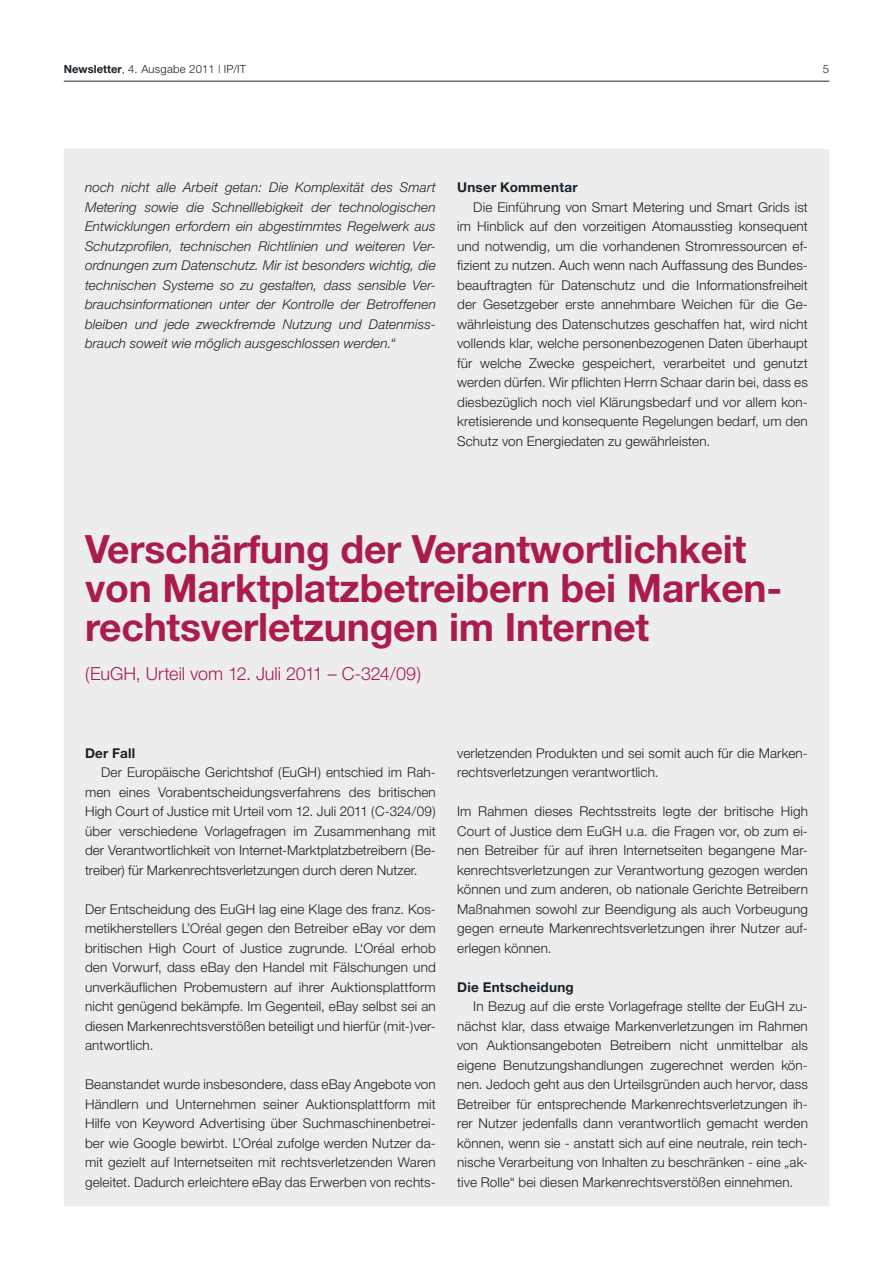
<style>
.page{position:relative;width:893px;height:1263px;background:#fff}
.page>*{position:absolute;margin:0;border:0;box-sizing:border-box;transform-origin:0 0}
.t1{font:700 39px/39px "Helvetica Neue";letter-spacing:-.005em;color:#aa1c4b}
.t2{font:300 18px "Helvetica Neue";letter-spacing:-.005em;color:#aa1c4b}
.t3{font:300 13.5px/19.5px "Helvetica Neue";letter-spacing:.01em;color:#192228;text-align:justify}
.t4{font:italic 300 13.5px/19.5px "Helvetica Neue";letter-spacing:.01em;color:#192228;text-align:justify}
.t5{font:700 13.5px "Helvetica Neue";letter-spacing:.02em;color:#192228}
.t6{font:300 11.25px "Helvetica Neue";letter-spacing:.02em;color:#192228}
.s1{font-weight:700}
</style>
<div class="page">
<div style="left:64px;top:149px;width:765px;height:1057px;background:#ededee"></div>
<hr style="left:64px;top:81px;width:765px;height:1px;background:#192228">
<p class="t6" style="left:64px;top:62px;width:184px"><span class="s1">Newsletter</span>, 4. Ausgabe 2011 | IP/IT</p>
<p class="t6" style="left:823px;top:62px;width:8px">5</p>
<p class="t4" style="left:85px;top:178px;width:352px">noch nicht alle Arbeit getan: Die Komplexität des Smart Metering sowie die Schnelllebigkeit der technologischen Entwicklungen erfordern ein abgestimmtes Regelwerk aus Schutzprofilen, technischen Richtlinien und weiteren Ver&shy;ordnungen zum Datenschutz. Mir ist besonders wichtig, die technischen Systeme so zu gestalten, dass sensible Ver&shy;brauchsinformationen unter der Kontrolle der Betroffenen bleiben und jede zweckfremde Nutzung und Datenmiss&shy;brauch soweit wie möglich ausgeschlossen werden.“</p>
<p class="t5" style="left:457px;top:179px;width:122px">Unser Kommentar</p>
<p class="t3" style="left:457px;top:197px;width:352px;text-indent:16px">Die Einführung von Smart Metering und Smart Grids ist im Hinblick auf den vorzeitigen Atomausstieg konsequent und notwendig, um die vorhandenen Stromressourcen ef&shy;fizient zu nutzen. Auch wenn nach Auffassung des Bundes&shy;beauftragten für Datenschutz und die Informationsfreiheit der Gesetzgeber erste annehmbare Weichen für die Ge&shy;währleistung des Datenschutzes geschaffen hat, wird nicht vollends klar, welche personenbezogenen Daten überhaupt für welche Zwecke gespeichert, verarbeitet und genutzt werden dürfen. Wir pflichten Herrn Schaar darin bei, dass es diesbezüglich noch viel Klärungsbedarf und vor allem kon&shy;kretisierende und konsequente Regelungen bedarf, um den Schutz von Energiedaten zu gewährleisten.</p>
<h1 class="t1" style="left:85px;top:529px;width:699px">Verschärfung der Verantwortlichkeit von Marktplatzbetreibern bei Marken&shy;rechtsverletzungen im Internet</h1>
<h2 class="t2" style="left:85px;top:662px;width:338px">(EuGH, Urteil vom 12. Juli 2011 – C-324/09)</h2>
<p class="t5" style="left:85px;top:745px;width:52px">Der Fall</p>
<p class="t3" style="left:85px;top:762px;width:352px;text-indent:16px">Der Europäische Gerichtshof (EuGH) entschied im Rah&shy;men eines Vorabentscheidungsverfahrens des britischen High Court of Justice mit Urteil vom 12. Juli 2011 (C-324/09) über verschiedene Vorlagefragen im Zusammenhang mit der Verantwortlichkeit von Internet-Marktplatzbetreibern (Be&shy;treiber) für Markenrechtsverletzungen durch deren Nutzer.</p>
<p class="t3" style="left:85px;top:899px;width:352px">Der Entscheidung des EuGH lag eine Klage des franz. Kos&shy;metikherstellers L’Oréal gegen den Betreiber eBay vor dem britischen High Court of Justice zugrunde. L‘Oréal erhob den Vorwurf, dass eBay den Handel mit Fälschungen und unverkäuflichen Probemustern auf ihrer Auktionsplattform nicht genügend bekämpfe. Im Gegenteil, eBay selbst sei an diesen Markenrechtsverstößen beteiligt und hierfür (mit-)ver&shy;antwortlich.</p>
<p class="t3" style="left:85px;top:1074px;width:352px">Beanstandet wurde insbesondere, dass eBay Angebote von Händlern und Unternehmen seiner Auktionsplattform mit Hilfe von Keyword Advertising über Suchmaschinenbetrei&shy;ber wie Google bewirbt. L’Oréal zufolge werden Nutzer da&shy;mit gezielt auf Internetseiten mit rechtsverletzenden Waren geleitet. Dadurch erleichtere eBay das Erwerben von rechts-</p>
<p class="t3" style="left:457px;top:743px;width:352px">verletzenden Produkten und sei somit auch für die Marken&shy;rechtsverletzungen verantwortlich.</p>
<p class="t3" style="left:457px;top:801px;width:352px">Im Rahmen dieses Rechtsstreits legte der britische High Court of Justice dem EuGH u.a. die Fragen vor, ob zum ei&shy;nen Betreiber für auf ihren Internetseiten begangene Mar&shy;kenrechtsverletzungen zur Verantwortung gezogen werden können und zum anderen, ob nationale Gerichte Betreibern Maßnahmen sowohl zur Beendigung als auch Vorbeugung gegen erneute Markenrechtsverletzungen ihrer Nutzer auf&shy;erlegen können.</p>
<p class="t5" style="left:457px;top:979px;width:118px">Die Entscheidung</p>
<p class="t3" style="left:457px;top:996px;width:352px;text-indent:16px">In Bezug auf die erste Vorlagefrage stellte der EuGH zu&shy;nächst klar, dass etwaige Markenverletzungen im Rahmen von Auktionsangeboten Betreibern nicht unmittelbar als eigene Benutzungshandlungen zugerechnet werden kön&shy;nen. Jedoch geht aus den Urteilsgründen auch hervor, dass Betreiber für entsprechende Markenrechtsverletzungen ih&shy;rer Nutzer jedenfalls dann verantwortlich gemacht werden können, wenn sie - anstatt sich auf eine neutrale, rein tech&shy;nische Verarbeitung von Inhalten zu beschränken - eine „ak&shy;tive Rolle“ bei diesen Markenrechtsverstößen einnehmen.</p>
</div>
